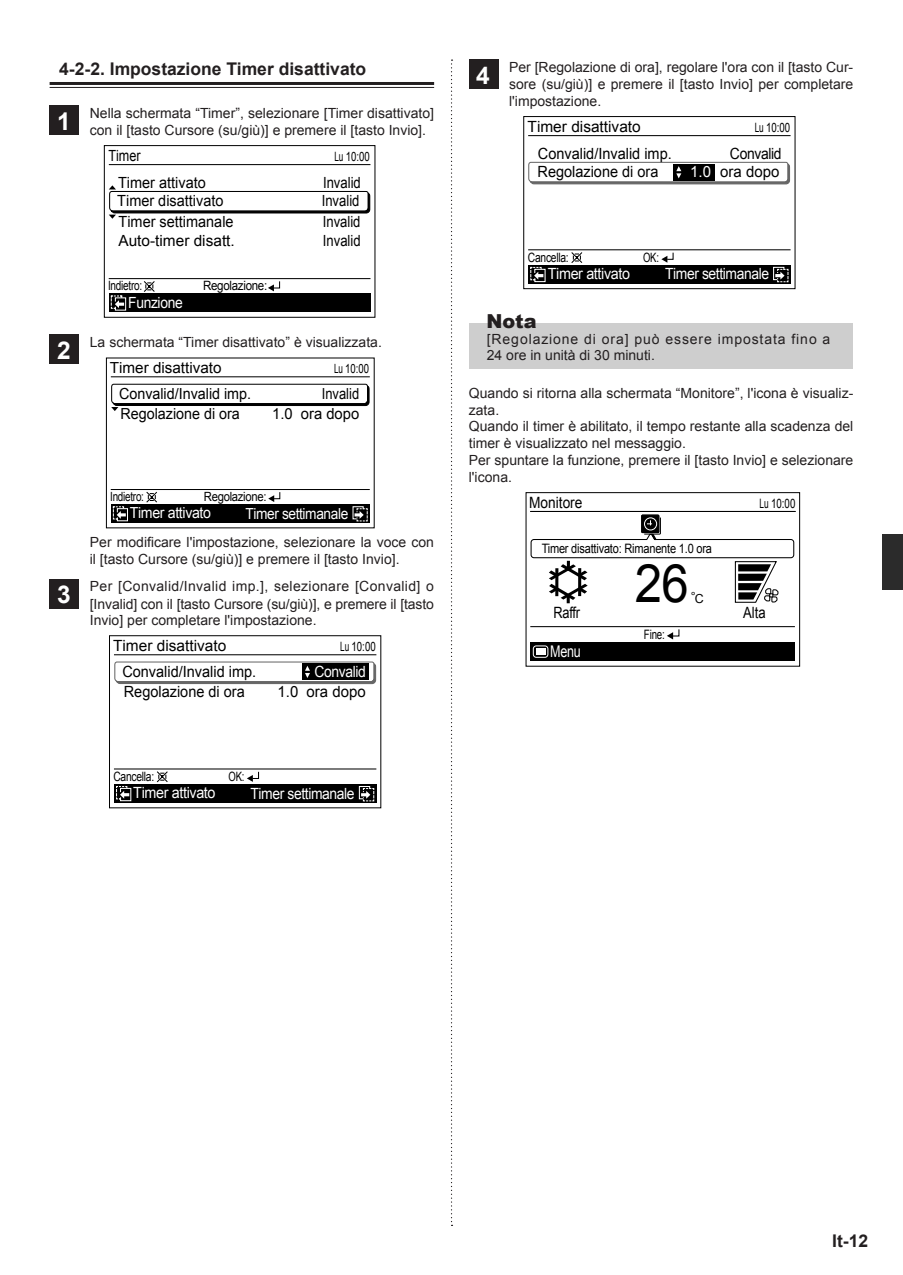
<style>
.page{position:relative;width:903px;height:1275px;background:#fff}
.page>*{position:absolute;margin:0;border:0;box-sizing:border-box;transform-origin:0 0}
.t1{font:52.85px "Arial";color:#000;scale:.93 1}
.t2{font:700 24.5px "Arial";color:#fff}
.t3{font:900 19.25px "Arial";color:#231f20}
.t4{font:700 17.5px "Arial";color:#231f20}
.t5{font:16.1px "Arial";color:#fff;scale:.78 1}
.t6{font:15.58px "Arial";color:#000;scale:.88 1}
.t7{font:15.58px "Arial";color:#000;scale:.82 1}
.t8{font:15.58px "Arial";color:#000;scale:.84 1}
.t9{font:15.4px/25.7px "Arial";color:#000}
.t10{font:15.4px/19.9px "Arial";color:#000;scale:.94 1}
.t11{font:15.4px "Arial";letter-spacing:-.025em;color:#fff;scale:.9 1}
.t12{font:15.4px/20.7px "Arial";color:#000;scale:.85 1}
.t13{font:15.4px "Arial";letter-spacing:-.025em;color:#fff;scale:.93 1}
.t14{font:15.4px/26.8px "Arial";color:#000;scale:.82 1}
.t15{font:15.4px "Arial";letter-spacing:-.025em;color:#000;scale:.9 1}
.t16{font:15.4px "Arial";letter-spacing:-.025em;color:#fff}
.t17{font:15.22px/25.4px "Arial";color:#000}
.t18{font:15.22px/20.3px "Arial";color:#000;text-align:right;scale:.85 1}
.t19{font:15.22px "Arial";color:#000;scale:.94 1}
.t20{font:15.22px "Arial";letter-spacing:-.03em;color:#fff;scale:.9 1}
.t21{font:15.22px "Arial";letter-spacing:-.03em;color:#fff;scale:.93 1}
.t22{font:14px/16.8px "Arial";color:#231f20}
.t23{font:14px/15.8px "Arial";letter-spacing:.065em;color:#231f20}
.t24{font:12.95px "Arial";letter-spacing:-.02em;color:#000;scale:.85 1}
.t25{font:12.95px "Arial";letter-spacing:-.02em;color:#000;scale:.64 1}
.t26{font:12.95px "Arial";letter-spacing:-.02em;color:#000;scale:.75 1}
.t27{font:12.78px "Arial";letter-spacing:-.025em;color:#000;scale:.64 1}
.t28{font:12.78px "Arial";letter-spacing:-.025em;color:#000;scale:.78 1}
.t29{font:12.78px "Arial";letter-spacing:-.025em;color:#000;scale:.8 1}
.t30{font:12.78px "Arial";letter-spacing:-.025em;color:#000;scale:.9 1}
.t31{font:12.78px "Arial";letter-spacing:-.025em;color:#000;scale:.89 1}
.t32{font:12.78px "Arial";letter-spacing:-.025em;color:#000;scale:.74 1}
.t33{font:12.42px "Arial";color:#000}
</style>
<div class="page">
<hr style="left:50px;top:82px;width:384px;height:3px;background:#231f20">
<hr style="left:50px;top:87px;width:384px;height:1px;background:#231f20">
<div style="left:50px;top:105px;width:29px;height:30px;background:#231f20"></div>
<div style="left:109px;top:293px;width:261px;height:19px;background:#000"></div>
<div style="left:104px;top:145px;width:271px;height:173px;border:1px solid #000"></div>
<svg style="left:103px;top:185px;width:268px;height:34px"></svg>
<hr style="left:109px;top:278px;width:261px;height:1px;background:#000">
<svg style="left:110px;top:295px;width:17px;height:16px"></svg>
<hr style="left:109px;top:164px;width:261px;height:1px;background:#000">
<svg style="left:268px;top:281px;width:13px;height:10px"></svg>
<svg style="left:144px;top:281px;width:11px;height:11px"></svg>
<div style="left:50px;top:335px;width:29px;height:29px;background:#231f20"></div>
<div style="left:111px;top:504px;width:259px;height:18px;background:#000"></div>
<svg style="left:105px;top:383px;width:265px;height:28px"></svg>
<hr style="left:111px;top:489px;width:259px;height:1px;background:#000">
<svg style="left:112px;top:506px;width:16px;height:16px"></svg>
<svg style="left:352px;top:506px;width:16px;height:16px"></svg>
<hr style="left:111px;top:376px;width:259px;height:1px;background:#000">
<svg style="left:268px;top:492px;width:13px;height:10px"></svg>
<svg style="left:146px;top:491px;width:11px;height:12px"></svg>
<div style="left:50px;top:579px;width:29px;height:29px;background:#231f20"></div>
<div style="left:114px;top:784px;width:262px;height:18px;background:#000"></div>
<hr style="left:114px;top:768px;width:262px;height:1px;background:#000">
<svg style="left:116px;top:786px;width:16px;height:16px"></svg>
<svg style="left:358px;top:786px;width:17px;height:16px"></svg>
<hr style="left:114px;top:654px;width:262px;height:1px;background:#000">
<svg style="left:114px;top:661px;width:263px;height:24px"></svg>
<div style="left:109px;top:635px;width:272px;height:173px;border:1px solid #000"></div>
<svg style="left:247px;top:771px;width:13px;height:11px"></svg>
<svg style="left:156px;top:771px;width:12px;height:12px"></svg>
<div style="left:469px;top:60px;width:30px;height:29px;background:#231f20"></div>
<div style="left:528px;top:265px;width:262px;height:18px;background:#000"></div>
<hr style="left:528px;top:249px;width:262px;height:1px;background:#000">
<svg style="left:530px;top:266px;width:16px;height:17px"></svg>
<svg style="left:773px;top:266px;width:16px;height:17px"></svg>
<hr style="left:528px;top:135px;width:262px;height:1px;background:#000">
<svg style="left:528px;top:161px;width:262px;height:24px"></svg>
<div style="left:523px;top:116px;width:272px;height:173px;border:1px solid #000"></div>
<svg style="left:661px;top:252px;width:13px;height:11px"></svg>
<svg style="left:571px;top:252px;width:12px;height:11px"></svg>
<div style="left:469px;top:324px;width:384px;height:45px;background:#cecece"></div>
<hr style="left:530px;top:511px;width:265px;height:1px;background:#000">
<div style="left:526px;top:492px;width:274px;height:174px;border:1px solid #000"></div>
<div style="left:530px;top:642px;width:265px;height:18px;background:#000"></div>
<hr style="left:530px;top:626px;width:265px;height:1px;background:#000">
<div style="left:641px;top:515px;width:18px;height:18px;border:1px solid #000"></div>
<div style="left:536px;top:648px;width:9px;height:7px;background:#fff"></div>
<div style="left:533px;top:645px;width:15px;height:13px;border:1px solid #fff;border-radius:3px"></div>
<svg style="left:530px;top:517px;width:265px;height:87px"></svg>
<svg style="left:667px;top:629px;width:13px;height:10px"></svg>
<svg style="left:451px;top:60px;width:1px;height:1166px"></svg>
<div style="left:882px;top:534px;width:21px;height:56px;background:#2b2b2b"></div>
<p class="t4" style="left:59px;top:59px;width:308px">4-2-2. Impostazione Timer disattivato</p>
<h2 class="t2" style="left:57px;top:107px;width:15px">1</h2>
<p class="t22" style="left:90px;top:104px;width:346px;line-height:17.3px">Nella schermata “Timer”, selezionare [Timer disattivato] con il [tasto Cursore (su/giù)] e premere il [tasto Invio].</p>
<p class="t14" style="left:118px;top:142px;width:108px;text-indent:-10px">Timer<br>Timer attivato</p>
<p class="t10" style="left:117px;top:191px;width:127px">Timer disattivato<br>Timer settimanale<br>Auto-timer disatt.</p>
<p class="t12" style="left:322px;top:191px;width:47px">Invalid<br>Invalid</p>
<p class="t27" style="left:334px;top:149px;width:57px">Lu 10:00</p>
<p class="t12" style="left:323px;top:172px;width:46px">Invalid</p>
<p class="t12" style="left:323px;top:231px;width:46px">Invalid</p>
<p class="t28" style="left:108px;top:279px;width:45px">Indietro:</p>
<p class="t30" style="left:203px;top:279px;width:73px">Regolazione:</p>
<p class="t11" style="left:128px;top:294px;width:62px">Funzione</p>
<h2 class="t2" style="left:57px;top:337px;width:15px">2</h2>
<p class="t22" style="left:90px;top:334px;width:294px">La schermata “Timer disattivato” è visualizzata.</p>
<p class="t17" style="left:119px;top:355px;width:134px;text-indent:-9px">Timer disattivato<br>Convalid/Invalid imp.</p>
<p class="t19" style="left:121px;top:405px;width:128px">Regolazione di ora</p>
<p class="t27" style="left:334px;top:362px;width:56px">Lu 10:00</p>
<p class="t18" style="left:272px;top:383px;width:104px">Invalid<br>1.0 ora dopo</p>
<p class="t28" style="left:110px;top:490px;width:45px">Indietro:</p>
<p class="t31" style="left:204px;top:489px;width:72px">Regolazione:</p>
<p class="t22" style="left:90px;top:534px;width:346px">Per modificare l'impostazione, selezionare la voce con il [tasto Cursore (su/giù)] e premere il [tasto Invio].</p>
<p class="t21" style="left:130px;top:505px;width:89px">Timer attivato</p>
<p class="t20" style="left:245px;top:505px;width:116px">Timer settimanale</p>
<h2 class="t2" style="left:57px;top:581px;width:15px">3</h2>
<p class="t22" style="left:90px;top:578px;width:346px;text-align:justify">Per [Convalid/Invalid imp.], selezionare [Convalid] o [Invalid] con il [tasto Cursore (su/giù)], e premere il [tasto Invio] per completare l'impostazione.</p>
<p class="t11" style="left:314px;top:663px;width:59px">Convalid</p>
<p class="t9" style="left:122px;top:633px;width:135px;text-indent:-9px">Timer disattivato<br>Convalid/Invalid imp.</p>
<p class="t10" style="left:124px;top:682px;width:130px">Regolazione di ora</p>
<p class="t9" style="left:278px;top:679px;width:90px">1.0 ora dopo</p>
<p class="t27" style="left:340px;top:640px;width:57px">Lu 10:00</p>
<p class="t29" style="left:113px;top:769px;width:53px">Cancella:</p>
<p class="t32" style="left:229px;top:769px;width:23px">OK:</p>
<p class="t13" style="left:133px;top:784px;width:90px">Timer attivato</p>
<p class="t11" style="left:250px;top:784px;width:117px">Timer settimanale</p>
<h2 class="t2" style="left:476px;top:62px;width:15px">4</h2>
<p class="t22" style="left:509px;top:59px;width:346px;text-align:justify">Per [Regolazione di ora], regolare l'ora con il [tasto Cur&shy;sore (su/giù)] e premere il [tasto Invio] per completare l'impostazione.</p>
<p class="t9" style="left:538px;top:113px;width:135px;line-height:26.6px;text-indent:-10px">Timer disattivato<br>Convalid/Invalid imp.</p>
<p class="t10" style="left:537px;top:162px;width:130px">Regolazione di ora</p>
<p class="t9" style="left:720px;top:159px;width:61px">ora dopo</p>
<p class="t27" style="left:755px;top:120px;width:57px">Lu 10:00</p>
<p class="t15" style="left:730px;top:145px;width:59px">Convalid</p>
<p class="t16" style="left:690px;top:163px;width:22px">1.0</p>
<p class="t29" style="left:528px;top:250px;width:53px">Cancella:</p>
<p class="t32" style="left:643px;top:250px;width:23px">OK:</p>
<p class="t13" style="left:548px;top:265px;width:90px">Timer attivato</p>
<p class="t11" style="left:665px;top:265px;width:117px">Timer settimanale</p>
<h3 class="t3" style="left:486px;top:307px;width:52px">Nota</h3>
<p class="t23" style="left:487px;top:331px;width:345px">[Regolazione di ora] può essere impostata fino a<br>24 ore in unità di 30 minuti.</p>
<p class="t22" style="left:469px;top:384px;width:386px">Quando si ritorna alla schermata “Monitore”, l'icona è visualiz&shy;zata.<br>Quando il timer è abilitato, il tempo restante alla scadenza del timer è visualizzato nel messaggio.<br>Per spuntare la funzione, premere il [tasto Invio] e selezionare l'icona.</p>
<p class="t6" style="left:529px;top:494px;width:62px">Monitore</p>
<p class="t25" style="left:759px;top:496px;width:58px">Lu 10:00</p>
<p class="t24" style="left:542px;top:541px;width:202px">Timer disattivato: Rimanente 1.0 ora</p>
<p class="t7" style="left:553px;top:604px;width:34px">Raffr</p>
<p class="t5" style="left:550px;top:642px;width:41px">Menu</p>
<h1 class="t1" style="left:635px;top:554px;width:59px">26</h1>
<p class="t33" style="left:691px;top:591px;width:15px">°C</p>
<p class="t26" style="left:644px;top:627px;width:29px">Fine:</p>
<p class="t8" style="left:743px;top:604px;width:28px">Alta</p>
<p class="t4" style="left:832px;top:1231px;width:37px">It-12</p>
</div>
